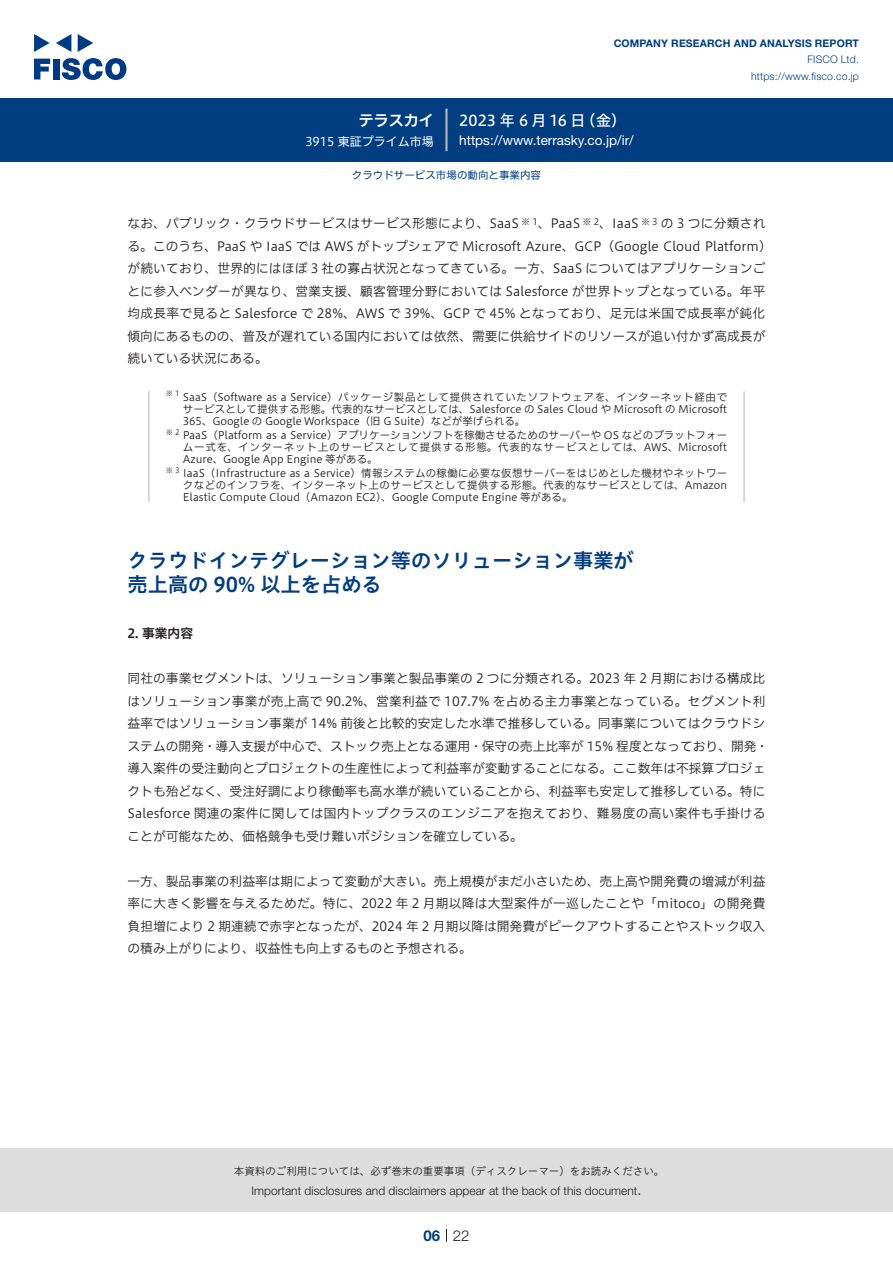
<style>
.page{position:relative;width:893px;height:1263px;background:#fff}
.page>*{position:absolute;margin:0;border:0;box-sizing:border-box;transform-origin:0 0}
.t1{font:20.25px/24px "Hiragino UD Sans Std W6";color:#003d81}
.t2{font:15px "Hiragino UD Sans F Std N W5";letter-spacing:.005em;color:#fff}
.t3{font:15px "Hiragino UD Sans F Std N W6";color:#fff}
.t4{font:300 15px "Helvetica Neue LT Std";color:#231f20}
.t5{font:700 15px "Helvetica Neue LT Std";color:#003d81}
.t6{font:13.5px "Helvetica Neue LT Std";color:#fff}
.t7{font:12.75px/22.5px "Hiragino UD Sans F Std N W3";color:#231f20}
.t8{font:12.75px "Hiragino UD Sans F Std N W6";color:#231f20}
.t9{font:300 12px "Helvetica Neue LT Std";color:#231f20}
.t10{font:12px "Hiragino UD Sans F Std N W4";color:#fff}
.t11{font:10.5px/12px "Hiragino UD Sans F Std N W3";color:#231f20}
.t12{font:10.5px "Hiragino UD Sans F Std N W3";letter-spacing:.025em;color:#231f20}
.t13{font:10.5px "Hiragino UD Sans F Std N W3";letter-spacing:.06em;color:#231f20}
.t14{font:10.5px "Hiragino UD Sans F Std N W3";letter-spacing:.08em;color:#231f20}
.t15{font:10.5px "Hiragino UD Sans Std W3";color:#231f20}
.t16{font:700 10.5px "Helvetica Neue LT Std";letter-spacing:.015em;color:#003d81}
.t17{font:300 10.5px/16.5px "Helvetica Neue LT Std";letter-spacing:.015em;color:#003d81;text-align:right}
.t18{font:10.5px "Hiragino UD Sans F Std N W4";color:#003d81}
.t19{font:8.85px "Hiragino UD Sans F Std N W3";color:#231f20}
.t20{font:7.35px "Hiragino UD Sans F Std N W3";color:#231f20}
</style>
<div class="page">
<div style="left:0;top:1148px;width:893px;height:64px;background:#ddd"></div>
<svg style="left:34px;top:59px;width:16px;height:20px"></svg>
<div style="left:53px;top:59px;width:6px;height:20px;background:#003a83"></div>
<svg style="left:62px;top:58px;width:64px;height:22px"></svg>
<svg style="left:34px;top:34px;width:16px;height:18px"></svg>
<svg style="left:78px;top:34px;width:15px;height:18px"></svg>
<svg style="left:56px;top:34px;width:15px;height:18px"></svg>
<div style="left:0;top:98px;width:893px;height:64px;background:#003d81"></div>
<hr style="left:445px;top:109px;width:3px;height:42px;background:#b5b5b6">
<svg style="left:446px;top:1229px;width:1px;height:13px"></svg>
<hr style="left:148px;top:391px;width:2px;height:111px;background:#d3d3d3">
<hr style="left:743px;top:391px;width:2px;height:111px;background:#d3d3d3">
<p class="t3" style="left:359px;top:109px;width:77px">テラスカイ</p>
<p class="t10" style="left:305px;top:132px;width:130px">3915 東証プライム市場</p>
<p class="t16" style="left:614px;top:37px;width:247px">COMPANY RESEARCH AND ANALYSIS REPORT</p>
<p class="t17" style="left:751px;top:51px;width:109px">FISCO Ltd. https://www.fisco.co j p.</p>
<p class="t2" style="left:581px;top:109px;width:47px">（金(</p>
<p class="t2" style="left:459px;top:109px;width:128px">2023 年 6 月 16 日</p>
<p class="t6" style="left:459px;top:132px;width:176px">https://www.terrasky. c o j p. /i r/</p>
<p class="t18" style="left:352px;top:167px;width:191px">クラウドサービス市場の動向と事業内容</p>
<p class="t7" style="left:128px;top:211px;width:646px">なお、パブリック・クラウドサービスはサービス形態により、SaaS<br>る。このうち、PaaS や IaaS では AWS がトップシェアで Microsoft Azure、GCP（Google Cloud Platform(が続いており、世界的にはほぼ 3 社の寡占状況となってきている。一方、SaaS についてはアプリケーションごとに参入ベンダーが異なり、営業支援、顧客管理分野においては Salesforce が世界トップとなっている。年平均成長率で見ると Salesforce で 28%、AWS で 39%、GCP で 45% となっており、足元は米国で成長率が鈍化傾向にあるものの、普及が遅れている国内においては依然、需要に供給サイドのリソースが追い付かず高成長が続いている状況にある。</p>
<p class="t13" style="left:183px;top:389px;width:546px">SaaS（Software as a Service）パッケージ製品として提供されていたソフトウェアを、インターネット経由で</p>
<p class="t7" style="left:661px;top:211px;width:106px">の 3 つに分類され</p>
<p class="t19" style="left:521px;top:215px;width:10px">※</p>
<p class="t19" style="left:583px;top:215px;width:10px">※</p>
<p class="t19" style="left:641px;top:215px;width:18px">※ 3</p>
<p class="t7" style="left:594px;top:211px;width:47px">、<sup>2</sup> IaaS</p>
<p class="t7" style="left:532px;top:211px;width:49px">、<sup>1</sup> PaaS</p>
<p class="t20" style="left:166px;top:388px;width:15px">※1</p>
<p class="t11" style="left:183px;top:402px;width:546px">サービスとして提供する形態。代表的なサービスとしては、Salesforce の Sales Cloud や Microsoft の Microsoft</p>
<p class="t11" style="left:183px;top:428px;width:546px">PaaS（Platform as a Service）アプリケーションソフトを稼働させるためのサーバーや OS などのプラットフォー</p>
<p class="t11" style="left:183px;top:414px;width:344px">365、Google の Google Workspace（旧 G Suite）などが挙げられる。</p>
<p class="t14" style="left:183px;top:439px;width:546px">ム一式を、インターネット上のサービスとして提供する形態。代表的なサービスとしては、AWS、Microsoft</p>
<p class="t12" style="left:183px;top:465px;width:546px">IaaS（Infrastructure as a Service）情報システムの稼働に必要な仮想サーバーをはじめとした機材やネットワー</p>
<p class="t20" style="left:166px;top:426px;width:15px">※2</p>
<p class="t11" style="left:183px;top:452px;width:196px">Azure、Google App Engine 等がある。</p>
<p class="t11" style="left:183px;top:478px;width:546px">クなどのインフラを、インターネット上のサービスとして提供する形態。代表的なサービスとしては、Amazon<br>Elastic Compute Cloud（Amazon EC2）、Google Compute Engine 等がある。</p>
<p class="t20" style="left:166px;top:464px;width:15px">※3</p>
<h1 class="t1" style="left:128px;top:547px;width:508px">クラウドインテグレーション等のソリューション事業が売上高の 90% 以上を占める</h1>
<p class="t8" style="left:128px;top:623px;width:67px">2. 事業内容</p>
<p class="t7" style="left:128px;top:666px;width:642px">同社の事業セグメントは、ソリューション事業と製品事業の 2 つに分類される。2023 年 2 月期における構成比はソリューション事業が売上高で 90.2%、営業利益で 107.7% を占める主力事業となっている。セグメント利益率ではソリューション事業が 14% 前後と比較的安定した水準で推移している。同事業についてはクラウドシステムの開発・導入支援が中心で、ストック売上となる運用・保守の売上比率が 15% 程度となっており、開発・導入案件の受注動向とプロジェクトの生産性によって利益率が変動することになる。ここ数年は不採算プロジェクトも殆どなく、受注好調により稼働率も高水準が続いていることから、利益率も安定して推移している。特にSalesforce 関連の案件に関しては国内トップクラスのエンジニアを抱えており、難易度の高い案件も手掛けることが可能なため、価格競争も受け難いポジションを確立している。</p>
<p class="t7" style="left:128px;top:869px;width:639px;text-align:justify">一方、製品事業の利益率は期によって変動が大きい。売上規模がまだ小さいため、売上高や開発費の増減が利益率に大きく影響を与えるためだ。特に、2022 年 2 月期以降は大型案件が一巡したことや「mitoco」の開発費負担増により 2 期連続で赤字となったが、2024 年 2 月期以降は開発費がピークアウトすることやストック収入の積み上がりにより、収益性も向上するものと予想される。</p>
<p class="t15" style="left:234px;top:1163px;width:432px">本資料のご利用については、必ず巻末の重要事項（ディスクレーマー）をお読みください。</p>
<p class="t4" style="left:637px;top:1180px;width:6px">.</p>
<p class="t9" style="left:251px;top:1183px;width:387px">Important disclosures and disclaimers appear at the back of this document</p>
<p class="t5" style="left:423px;top:1226px;width:18px">06</p>
<p class="t4" style="left:453px;top:1226px;width:18px">22</p>
</div>
